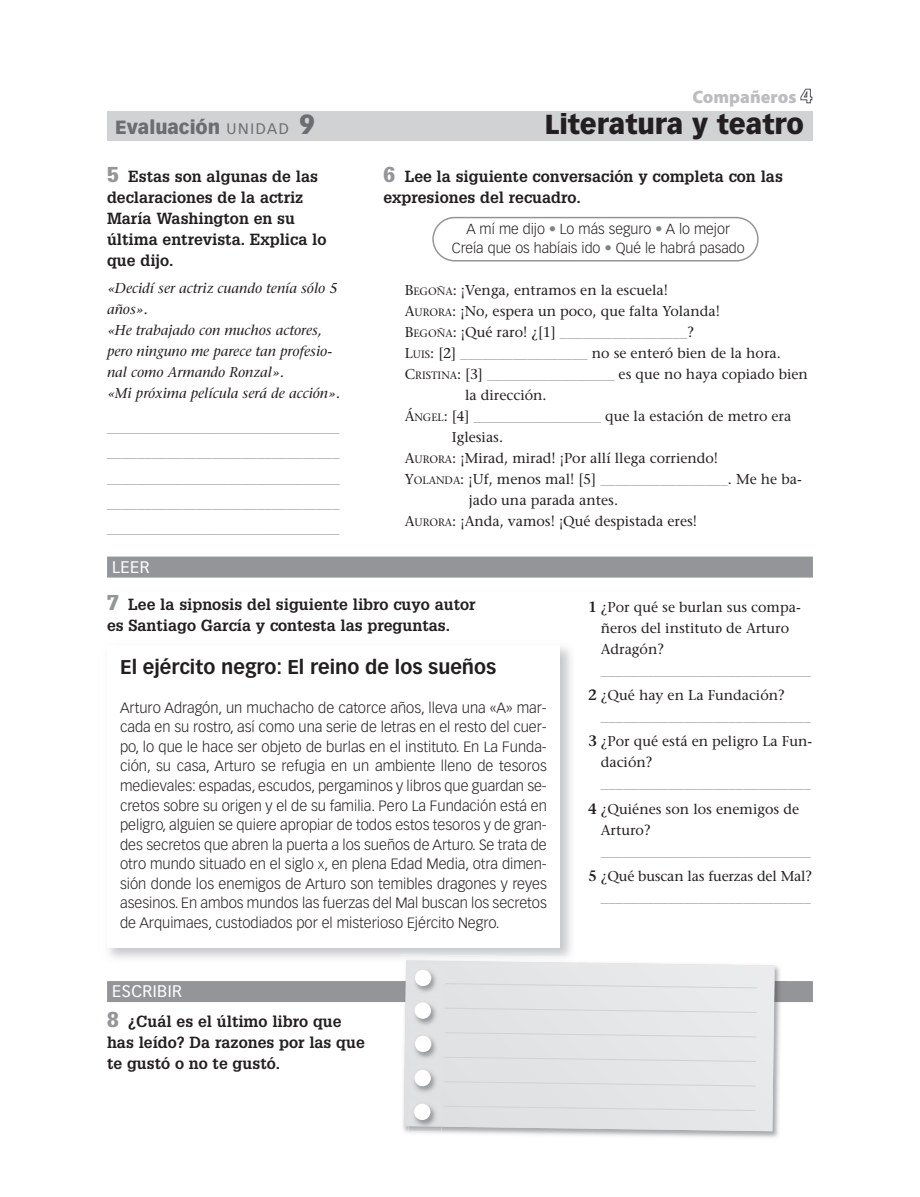
<style>
.page{position:relative;width:920px;height:1197px;background:#fff}
.page>*{position:absolute;margin:0;border:0;box-sizing:border-box;transform-origin:0 0}
.t1{font:900 27px "Vectora LT Std";color:#231f20}
.t2{font:700 19.5px "Vectora LT Std";color:#231f20}
.t3{font:900 18.75px "Vectora LT Std";color:#6c6d70}
.t4{font:900 18px "Myriad Pro";color:#bcbdc0}
.t5{font:16.5px "Vectora LT Std";letter-spacing:.03em;color:#fff}
.t6{font:700 15.75px/21px "Glypha LT Std";color:#231f20}
.t7{font:500 15px/25.2px "Stone Serif Std";color:#a8a9ad;text-align:justify}
.t8{font:300 14.7px/19.5px "Vectora LT Std";color:#231f20;text-align:justify}
.t9{font:500 14.25px/21px "Stone Serif Std";color:#231f20}
.t10{font:italic 500 14.25px/21px "Stone Serif Std";color:#231f20}
.t11{font:300 14.25px/18.8px "Vectora LT Std";color:#231f20;text-align:center}
.s1{font-size:21px;color:#fff}
.s2{font-weight:400;font-size:15px}
.s3{font-size:27px}
.s4{font-weight:900;font-size:21px;color:#939598}
.s5{font-family:"Stone Serif Std";font-weight:600;font-size:15px;color:#808285}
.s6{font-size:10.65px}
.s7{font-size:14.25px;color:#231f20}
.s8{font-size:10.65px;color:#231f20}
.s9{font-size:15px;color:#a8a9ad}
.s10{font-size:10.95px}
.s11{font-weight:600;font-size:15px}
</style>
<div class="page">
<div style="left:107px;top:111px;width:706px;height:29px;background:#d1d2d4"></div>
<div style="left:107px;top:556px;width:706px;height:21px;background:#939598"></div>
<div style="left:107px;top:980px;width:706px;height:21px;background:#939598"></div>
<img style="left:400px;top:965px;width:386px;height:36px">
<img style="left:398px;top:1001px;width:388px;height:137px">
<div style="left:404px;top:962px;width:371px;height:169px;background:#e4e5e7"></div>
<img style="left:408px;top:967px;width:35px;height:164px">
<div style="left:415px;top:969px;width:16px;height:17px;background:#fff;border-radius:50%"></div>
<img style="left:410px;top:996px;width:32px;height:1px">
<div style="left:415px;top:1002px;width:16px;height:16px;background:#fff;border-radius:50%"></div>
<div style="left:415px;top:1035px;width:16px;height:17px;background:#fff;border-radius:50%"></div>
<div style="left:414px;top:1069px;width:17px;height:17px;background:#fff;border-radius:50%"></div>
<div style="left:414px;top:1103px;width:16px;height:16px;background:#fff;border-radius:50%"></div>
<svg style="left:445px;top:983px;width:312px;height:5px;background:#e1e2e4"></svg>
<svg style="left:445px;top:1007px;width:312px;height:5px;background:#e1e2e4"></svg>
<svg style="left:444px;top:1032px;width:313px;height:5px;background:#e0e1e3"></svg>
<svg style="left:444px;top:1056px;width:312px;height:5px;background:#e0e1e3"></svg>
<svg style="left:444px;top:1081px;width:312px;height:5px;background:#dfe0e2"></svg>
<svg style="left:443px;top:1105px;width:313px;height:5px;background:#dfe0e2"></svg>
<img style="left:406px;top:960px;width:173px;height:7px">
<svg style="left:432px;top:217px;width:327px;height:44px"></svg>
<p class="t4" style="left:692px;top:90px;width:121px">Compañeros <span class="s1">4</span></p>
<p class="t3" style="left:115px;top:119px;width:202px">Evaluación <span class="s2">UNIDAD</span> <span class="s3">9</span></p>
<h1 class="t1" style="left:545px;top:112px;width:260px">Literatura y teatro</h1>
<p class="t6" style="left:107px;top:166px;width:221px"><span class="s4">5</span> Estas son algunas de las declaraciones de la actriz<br>María Washington en su última entrevista. Explica lo que dijo.</p>
<p class="t10" style="left:107px;top:279px;width:235px">«Decidí ser actriz cuando tenía sólo 5 años».<br>«He trabajado con muchos actores, pero ninguno me parece tan profesio&shy;nal como Armando Ronzal».<br>«Mi próxima película será de acción».</p>
<p class="t7" style="left:107px;top:415px;width:234px">_______________________________ _______________________________ _______________________________ _______________________________ _______________________________</p>
<p class="t5" style="left:112px;top:560px;width:39px">LEER</p>
<p class="t6" style="left:383px;top:166px;width:401px"><span class="s4">6</span> Lee la siguiente conversación y completa con las expresiones del recuadro.</p>
<p class="t11" style="left:452px;top:221px;width:294px">A mí me dijo <span class="s5">•</span> Lo más seguro <span class="s5">•</span> A lo mejor<br>Creía que os habíais ido <span class="s5">•</span> Qué le habrá pasado</p>
<p class="t9" style="left:405px;top:281px;width:317px">B<span class="s6">EGOÑA</span>: ¡Venga, entramos en la escuela!<br>A<span class="s6">URORA</span>: ¡No, espera un poco, que falta Yolanda!</p>
<p class="t7" style="left:405px;top:321px;width:291px"><span class="s7">B</span><span class="s8">EGOÑA</span><span class="s7">: ¡Qué raro! ¿[1]</span> _________________<span class="s7">?</span></p>
<p class="t9" style="left:405px;top:344px;width:378px">L<span class="s6">UIS</span>: [2] <span class="s9">_________________</span> no se enteró bien de la hora.</p>
<p class="t9" style="left:405px;top:365px;width:405px">C<span class="s6">RISTINA</span>: [3] <span class="s9">_________________</span> es que no haya copiado bien</p>
<p class="t9" style="left:465px;top:386px;width:83px">la dirección.</p>
<p class="t9" style="left:405px;top:407px;width:388px">Á<span class="s6">NGEL</span>: [4] <span class="s9">_________________</span> que la estación de metro era</p>
<p class="t9" style="left:452px;top:428px;width:53px">Iglesias.</p>
<p class="t9" style="left:405px;top:449px;width:315px">A<span class="s6">URORA</span>: ¡Mirad, mirad! ¡Por allí llega corriendo!</p>
<p class="t9" style="left:405px;top:470px;width:399px">Y<span class="s6">OLANDA</span>: ¡Uf, menos mal! [5] <span class="s9">_________________</span>. Me he ba-</p>
<p class="t9" style="left:468px;top:491px;width:151px">jado una parada antes.</p>
<p class="t9" style="left:405px;top:512px;width:294px">A<span class="s6">URORA</span>: ¡Anda, vamos! ¡Qué despistada eres!</p>
<p class="t6" style="left:107px;top:594px;width:370px"><span class="s4">7</span> Lee la sipnosis del siguiente libro cuyo autor es Santiago García y contesta las preguntas.</p>
<h2 class="t2" style="left:120px;top:658px;width:378px">El ejército negro: El reino de los sueños</h2>
<p class="t8" style="left:120px;top:698px;width:428px">Arturo Adragón, un muchacho de catorce años, lleva una «A» mar&shy;cada en su rostro, así como una serie de letras en el resto del cuer&shy;po, lo que le hace ser objeto de burlas en el instituto. En La Funda&shy;ción, su casa, Arturo se refugia en un ambiente lleno de tesoros medievales: espadas, escudos, pergaminos y libros que guardan se&shy;cretos sobre su origen y el de su familia. Pero La Fundación está en peligro, alguien se quiere apropiar de todos estos tesoros y de gran&shy;des secretos que abren la puerta a los sueños de Arturo. Se trata de otro mundo situado en el siglo <span class="s10">X</span>, en plena Edad Media, otra dimen&shy;sión donde los enemigos de Arturo son temibles dragones y reyes asesinos. En ambos mundos las fuerzas del Mal buscan los secretos de Arquimaes, custodiados por el misterioso Ejército Negro.</p>
<p class="t5" style="left:112px;top:984px;width:71px">ESCRIBIR</p>
<p class="t6" style="left:107px;top:1011px;width:259px"><span class="s4">8</span> ¿Cuál es el último libro que has leído? Da razones por las que te gustó o no te gustó.</p>
<p class="t9" style="left:601px;top:597px;width:201px;text-indent:-13px"><span class="s11">1</span> ¿Por qué se burlan sus compa&shy;ñeros del instituto de Arturo<br>Adragón?</p>
<p class="t7" style="left:601px;top:658px;width:211px">____________________________</p>
<p class="t9" style="left:588px;top:686px;width:198px"><span class="s11">2</span> ¿Qué hay en La Fundación?</p>
<p class="t7" style="left:601px;top:704px;width:211px">____________________________</p>
<p class="t9" style="left:601px;top:732px;width:213px;text-indent:-13px"><span class="s11">3</span> ¿Por qué está en peligro La Fun&shy;dación?</p>
<p class="t7" style="left:601px;top:772px;width:211px">____________________________</p>
<p class="t9" style="left:601px;top:799px;width:200px;text-indent:-13px"><span class="s11">4</span> ¿Quiénes son los enemigos de<br>Arturo?</p>
<p class="t9" style="left:588px;top:866px;width:225px"><span class="s11">5</span> ¿Qué buscan las fuerzas del Mal?</p>
<p class="t7" style="left:601px;top:885px;width:211px">____________________________</p>
</div>
